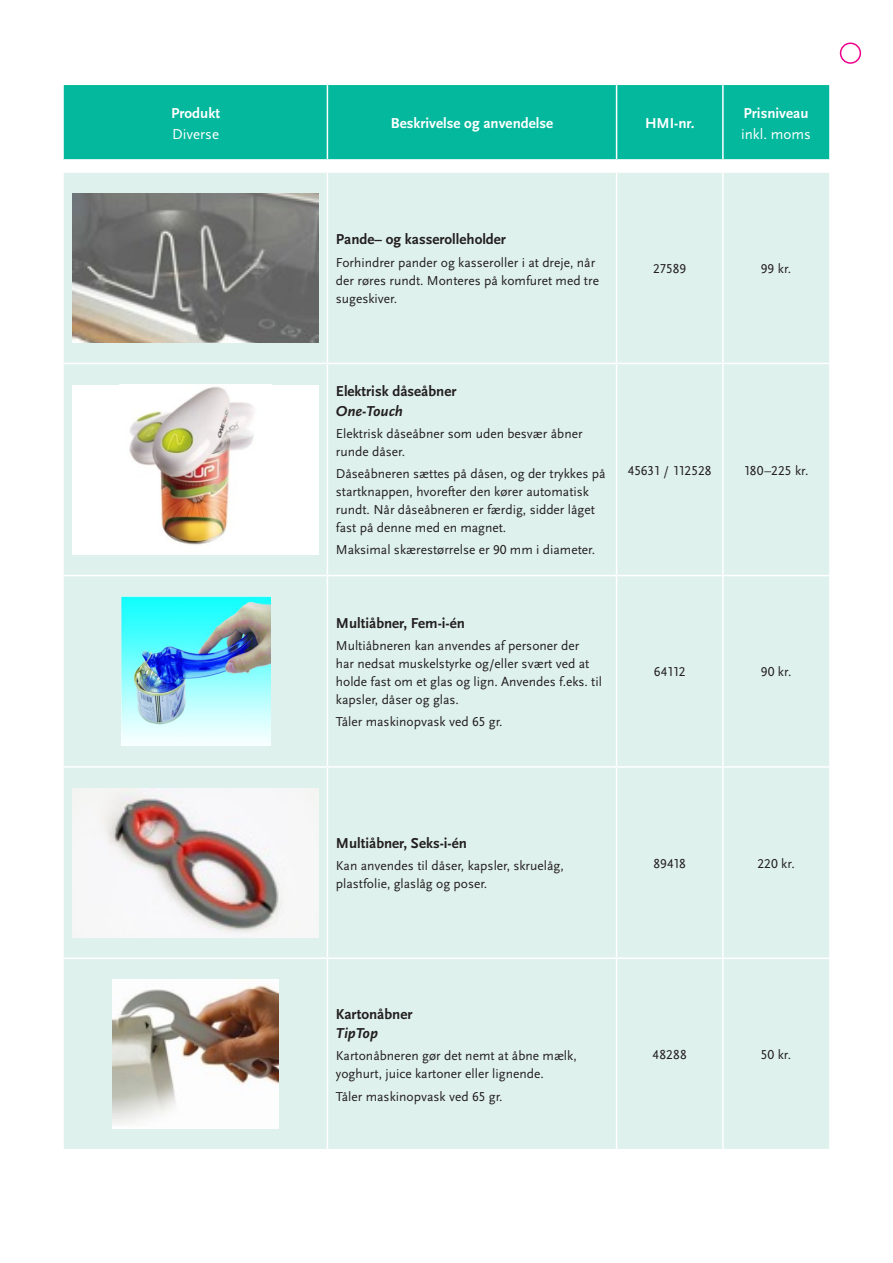
<style>
.page{position:relative;width:893px;height:1263px;background:#fff}
.page>*{position:absolute;margin:0;border:0;box-sizing:border-box;transform-origin:0 0}
.Mellemrubrik___H3{font:700 15px "Scala Sans OT";color:#231f20}
.t1{font:700 15px/21px "Scala Sans OT";color:#fff}
.Undertitel{font:italic 700 15px "Scala Sans OT";color:#231f20}
.t2{font:15px "Scala Sans OT";color:#fff}
.Brødtekst___P{font:13.5px/18px "Scala Sans OT";color:#231f20}
.s1{font-weight:400}
</style>
<div class="page">
<div style="left:64px;top:85px;width:765px;height:74px;background:#03b89d"></div>
<hr style="left:327px;top:85px;width:1px;height:74px;background:#fff">
<hr style="left:616px;top:85px;width:1px;height:74px;background:#fff">
<hr style="left:722px;top:85px;width:2px;height:74px;background:#fff">
<div style="left:64px;top:173px;width:765px;height:976px;background:#dff1ec"></div>
<hr style="left:64px;top:363px;width:263px;height:1px;background:#fff">
<hr style="left:327px;top:363px;width:290px;height:1px;background:#fff">
<hr style="left:617px;top:363px;width:106px;height:1px;background:#fff">
<hr style="left:723px;top:363px;width:106px;height:1px;background:#fff">
<hr style="left:64px;top:575px;width:263px;height:1px;background:#fff">
<hr style="left:327px;top:575px;width:290px;height:1px;background:#fff">
<hr style="left:617px;top:575px;width:106px;height:1px;background:#fff">
<hr style="left:723px;top:575px;width:106px;height:1px;background:#fff">
<hr style="left:64px;top:766px;width:263px;height:2px;background:#fff">
<hr style="left:327px;top:766px;width:290px;height:2px;background:#fff">
<hr style="left:617px;top:766px;width:106px;height:2px;background:#fff">
<hr style="left:723px;top:766px;width:106px;height:2px;background:#fff">
<hr style="left:64px;top:957px;width:263px;height:2px;background:#fff">
<hr style="left:327px;top:957px;width:290px;height:2px;background:#fff">
<hr style="left:617px;top:957px;width:106px;height:2px;background:#fff">
<hr style="left:723px;top:957px;width:106px;height:2px;background:#fff">
<hr style="left:327px;top:173px;width:1px;height:190px;background:#fff">
<hr style="left:616px;top:173px;width:1px;height:190px;background:#fff">
<hr style="left:722px;top:173px;width:2px;height:190px;background:#fff">
<hr style="left:327px;top:364px;width:1px;height:211px;background:#fff">
<hr style="left:616px;top:364px;width:1px;height:211px;background:#fff">
<hr style="left:722px;top:364px;width:2px;height:211px;background:#fff">
<hr style="left:327px;top:576px;width:1px;height:190px;background:#fff">
<hr style="left:616px;top:576px;width:1px;height:190px;background:#fff">
<hr style="left:722px;top:576px;width:2px;height:190px;background:#fff">
<hr style="left:327px;top:768px;width:1px;height:189px;background:#fff">
<hr style="left:616px;top:768px;width:1px;height:189px;background:#fff">
<hr style="left:722px;top:768px;width:2px;height:189px;background:#fff">
<hr style="left:327px;top:959px;width:1px;height:190px;background:#fff">
<hr style="left:616px;top:959px;width:1px;height:190px;background:#fff">
<hr style="left:722px;top:959px;width:2px;height:190px;background:#fff">
<img style="left:72px;top:193px;width:247px;height:149px">
<div style="left:72px;top:385px;width:247px;height:169px;background:#fff"></div>
<img style="left:129px;top:387px;width:125px;height:158px">
<img style="left:121px;top:597px;width:149px;height:149px">
<img style="left:72px;top:788px;width:247px;height:149px">
<img style="left:113px;top:979px;width:166px;height:149px">
<div style="left:840px;top:43px;width:21px;height:21px;border:2px solid #ed028c;border-radius:50%"></div>
<p class="t1" style="left:171px;top:102px;width:50px">Produkt</p>
<p class="t2" style="left:172px;top:126px;width:48px">Diverse</p>
<p class="t1" style="left:391px;top:113px;width:164px">Beskrivelse og anvendelse</p>
<p class="t1" style="left:645px;top:113px;width:51px">HMI-nr.</p>
<p class="t1" style="left:741px;top:102px;width:71px">Prisniveau <span class="s1">inkl. moms</span></p>
<p class="Mellemrubrik___H3" style="left:336px;top:231px;width:172px">Pande– og kasserolleholder</p>
<p class="Brødtekst___P" style="left:336px;top:253px;width:265px">Forhindrer pander og kasseroller i at dreje, når der røres rundt. Monteres på komfuret med tre sugeskiver.</p>
<p class="Brødtekst___P" style="left:653px;top:260px;width:35px">27589</p>
<p class="Brødtekst___P" style="left:761px;top:260px;width:32px">99 kr.</p>
<p class="Mellemrubrik___H3" style="left:336px;top:383px;width:122px">Elektrisk dåseåbner</p>
<p class="Undertitel" style="left:336px;top:402px;width:69px">One-Touch</p>
<p class="Brødtekst___P" style="left:336px;top:425px;width:248px">Elektrisk dåseåbner som uden besvær åbner runde dåser.</p>
<p class="Brødtekst___P" style="left:336px;top:465px;width:271px">Dåseåbneren sættes på dåsen, og der trykkes på startknappen, hvorefter den kører automatisk rundt. Når dåseåbneren er færdig, sidder låget fast på denne med en magnet.</p>
<p class="Brødtekst___P" style="left:336px;top:541px;width:261px">Maksimal skærestørrelse er 90 mm i diameter.</p>
<p class="Brødtekst___P" style="left:628px;top:461px;width:85px">45631 / 112528</p>
<p class="Brødtekst___P" style="left:743px;top:461px;width:67px">180–225 kr.</p>
<p class="Mellemrubrik___H3" style="left:336px;top:614px;width:130px">Multiåbner, Fem-i-én</p>
<p class="Brødtekst___P" style="left:336px;top:637px;width:268px">Multiåbneren kan anvendes af personer der<br>har nedsat muskelstyrke og/eller svært ved at holde fast om et glas og lign. Anvendes f.eks. til kapsler, dåser og glas.</p>
<p class="Brødtekst___P" style="left:336px;top:713px;width:168px">Tåler maskinopvask ved 65 gr.</p>
<p class="Brødtekst___P" style="left:654px;top:663px;width:33px">64112</p>
<p class="Brødtekst___P" style="left:761px;top:663px;width:32px">90 kr.</p>
<p class="Mellemrubrik___H3" style="left:336px;top:835px;width:132px">Multiåbner, Seks-i-én</p>
<p class="Brødtekst___P" style="left:336px;top:857px;width:229px">Kan anvendes til dåser, kapsler, skruelåg, plastfolie, glaslåg og poser.</p>
<p class="Brødtekst___P" style="left:653px;top:854px;width:34px">89418</p>
<p class="Brødtekst___P" style="left:757px;top:854px;width:39px">220 kr.</p>
<p class="Mellemrubrik___H3" style="left:336px;top:1005px;width:78px">Kartonåbner</p>
<p class="Undertitel" style="left:336px;top:1025px;width:44px">TipTop</p>
<p class="Brødtekst___P" style="left:336px;top:1047px;width:242px">Kartonåbneren gør det nemt at åbne mælk, yoghurt, juice kartoner eller lignende.</p>
<p class="Brødtekst___P" style="left:336px;top:1087px;width:168px">Tåler maskinopvask ved 65 gr.</p>
<p class="Brødtekst___P" style="left:653px;top:1046px;width:36px">48288</p>
<p class="Brødtekst___P" style="left:761px;top:1046px;width:32px">50 kr.</p>
</div>
